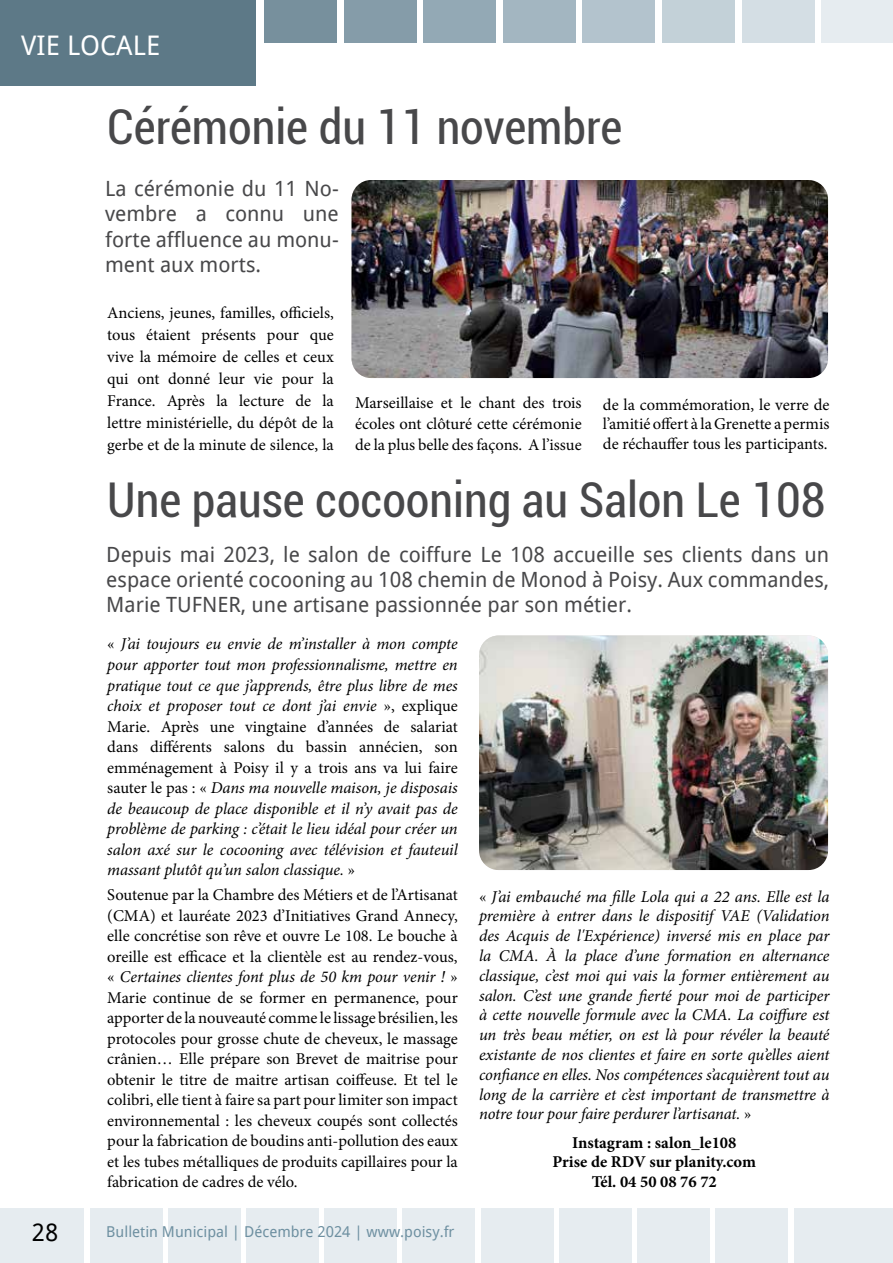
<style>
.page{position:relative;width:893px;height:1263px;background:#fff}
.page>*{position:absolute;margin:0;border:0;box-sizing:border-box;transform-origin:0 0}
.t1{font:condensed 48px "Roboto";color:#48484a}
.t2{font:27px "Droid Sans";color:#fff}
.t3{font:24px "Droid Sans";color:#000}
.t4{font:21px/25.2px "Droid Sans";color:#48484a;text-align:justify}
.t5{font:italic 16.5px/20.5px "Minion Pro";letter-spacing:-.01em;color:#000;text-align:justify}
.t6{font:16.5px/20.5px "Minion Pro";color:#000;text-align:justify}
.t7{font:700 16.5px/19.8px "Minion Pro";color:#000;text-align:center}
.t8{font:15px "Droid Sans";color:#6e90a1}
.s1{font-style:normal}
.s2{font-style:italic}
</style>
<div class="page">
<img style="left:351px;top:180px;width:477px;height:198px">
<img style="left:479px;top:635px;width:349px;height:235px">
<div style="left:822px;top:0;width:71px;height:42px;background:#e6ecf0"></div>
<div style="left:742px;top:0;width:72px;height:42px;background:#d4dee4"></div>
<div style="left:662px;top:0;width:73px;height:42px;background:#c3d1d8"></div>
<div style="left:583px;top:0;width:72px;height:42px;background:#b3c3cd"></div>
<div style="left:503px;top:0;width:72px;height:42px;background:#a3b6c1"></div>
<div style="left:424px;top:0;width:72px;height:42px;background:#93a9b5"></div>
<div style="left:344px;top:0;width:72px;height:42px;background:#859ca9"></div>
<div style="left:264px;top:0;width:73px;height:42px;background:#77909d"></div>
<div style="left:0;top:0;width:256px;height:85px;background:#5d7987"></div>
<div style="left:559px;top:1208px;width:73px;height:55px;background:#e6ecf0"></div>
<div style="left:246px;top:1208px;width:73px;height:55px;background:#e6ecf0"></div>
<div style="left:716px;top:1208px;width:72px;height:55px;background:#e6ecf0"></div>
<div style="left:403px;top:1208px;width:72px;height:55px;background:#e6ecf0"></div>
<div style="left:90px;top:1208px;width:72px;height:55px;background:#e6ecf0"></div>
<div style="left:794px;top:1208px;width:99px;height:55px;background:#e6ecf0"></div>
<div style="left:481px;top:1208px;width:72px;height:55px;background:#e6ecf0"></div>
<div style="left:168px;top:1208px;width:72px;height:55px;background:#e6ecf0"></div>
<div style="left:638px;top:1208px;width:72px;height:55px;background:#e6ecf0"></div>
<div style="left:325px;top:1208px;width:72px;height:55px;background:#e6ecf0"></div>
<div style="left:0;top:1208px;width:84px;height:55px;background:#e6ecf0"></div>
<h2 class="t2" style="left:21px;top:26px;width:140px">VIE LOCALE</h2>
<h1 class="t1" style="left:107px;top:94px;width:516px">Cérémonie du 11 novembre</h1>
<p class="t4" style="left:105px;top:175px;width:235px">La cérémonie du 11 No&shy;vembre a connu une forte affluence au monu&shy;ment aux morts.</p>
<p class="t6" style="left:107px;top:302px;width:228px;line-height:22px">Anciens, jeunes, familles, officiels, tous étaient présents pour que vive la mémoire de celles et ceux qui ont donné leur vie pour la France. Après la lecture de la lettre ministérielle, du dépôt de la gerbe et de la minute de silence, la</p>
<p class="t6" style="left:355px;top:393px;width:228px">Marseillaise et le chant des trois écoles ont clôturé cette cérémonie de la plus belle des façons. A l’issue</p>
<p class="t6" style="left:603px;top:394px;width:228px;line-height:19.8px">de la commémoration, le verre de l’amitié offert à la Grenette a permis de réchauffer tous les participants.</p>
<h1 class="t1" style="left:107px;top:466px;width:720px">Une pause cocooning au Salon Le 108</h1>
<p class="t4" style="left:106px;top:541px;width:724px">Depuis mai 2023, le salon de coiffure Le 108 accueille ses clients dans un espace orienté cocooning au 108 chemin de Monod à Poisy. Aux commandes, Marie TUFNER, une artisane passionnée par son métier.</p>
<p class="t5" style="left:107px;top:634px;width:352px"><span class="s1">«</span> J’ai toujours eu envie de m’installer à mon compte pour apporter tout mon professionnalisme, mettre en pratique tout ce que j’apprends, être plus libre de mes choix et proposer tout ce dont j’ai envie <span class="s1">», explique Marie. Après une vingtaine d’années de salariat dans différents salons du bassin annécien, son emménagement à Poisy il y a trois ans va lui faire sauter le pas : «</span> Dans ma nouvelle maison, je disposais de beaucoup de place disponible et il n’y avait pas de problème de parking : c’était le lieu idéal pour créer un salon axé sur le cocooning avec télévision et fauteuil massant plutôt qu’un salon classique. <span class="s1">»</span></p>
<p class="t6" style="left:107px;top:885px;width:352px">Soutenue par la Chambre des Métiers et de l’Artisanat (CMA) et lauréate 2023 d’Initiatives Grand Annecy, elle concrétise son rêve et ouvre Le 108. Le bouche à oreille est efficace et la clientèle est au rendez-vous, « <span class="s2">Certaines clientes font plus de 50 km pour venir !</span> » Marie continue de se former en permanence, pour apporter de la nouveauté comme le lissage brésilien, les protocoles pour grosse chute de cheveux, le massage crânien… Elle prépare son Brevet de maitrise pour obtenir le titre de maitre artisan coiffeuse. Et tel le colibri, elle tient à faire sa part pour limiter son impact environnemental : les cheveux coupés sont collectés pour la fabrication de boudins anti-pollution des eaux et les tubes métalliques de produits capillaires pour la fabrication de cadres de vélo.</p>
<p class="t5" style="left:479px;top:886px;width:352px;line-height:19.8px"><span class="s1">«</span> J’ai embauché ma fille Lola qui a 22 ans. Elle est la première à entrer dans le dispositif VAE (Validation des Acquis de l'Expérience) inversé mis en place par la CMA. À la place d’une formation en alternance classique, c’est moi qui vais la former entièrement au salon. C’est une grande fierté pour moi de participer à cette nouvelle formule avec la CMA. La coiffure est un très beau métier, on est là pour révéler la beauté existante de nos clientes et faire en sorte qu’elles aient confiance en elles. Nos compétences s’acquièrent tout au long de la carrière et c’est important de transmettre à notre tour pour faire perdurer l’artisanat. <span class="s1">»</span></p>
<p class="t7" style="left:553px;top:1132px;width:205px">Instagram : salon_le108<br>Prise de RDV sur planity.com<br>Tél. 04 50 08 76 72</p>
<h3 class="t3" style="left:32px;top:1216px;width:28px">28</h3>
<p class="t8" style="left:106px;top:1221px;width:350px">Bulletin Municipal | Décembre 2024 | www.poisy.fr</p>
</div>
